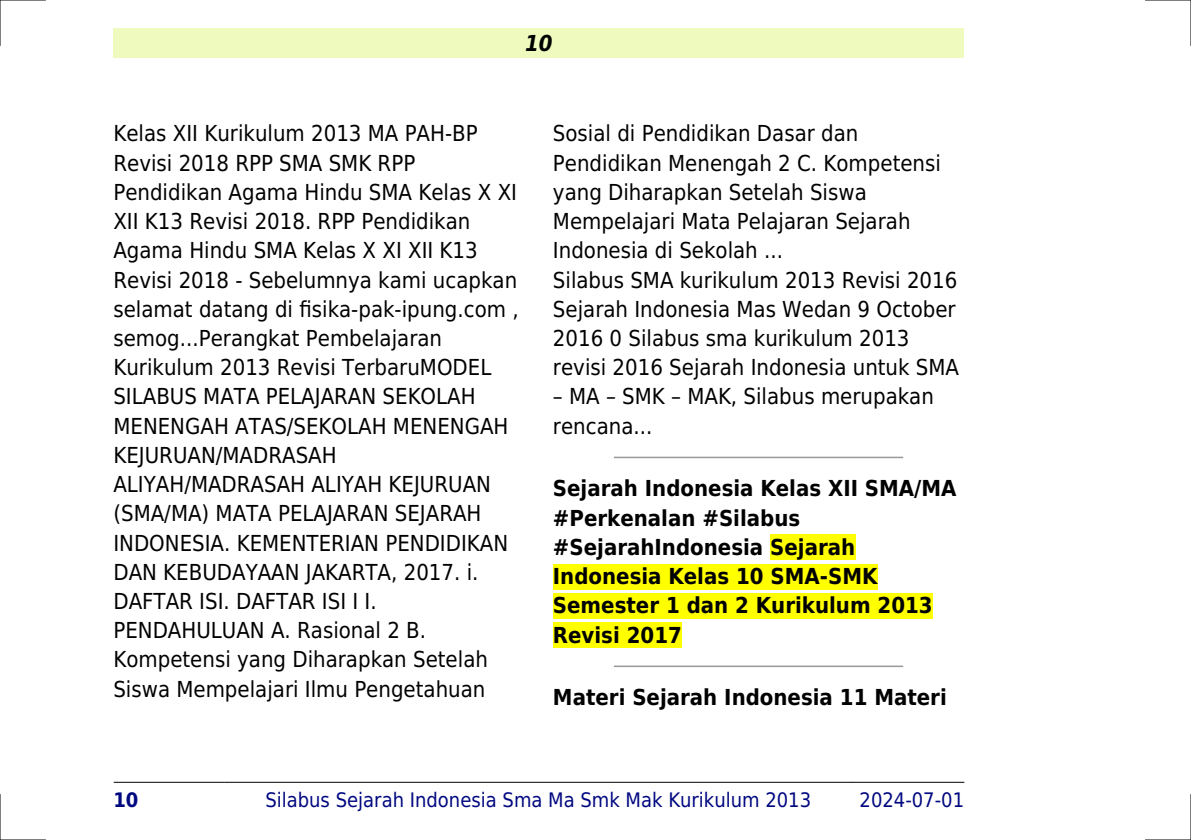
<style>
.page{position:relative;width:1191px;height:840px;background:#fff}
.page>*{position:absolute;margin:0;border:0;box-sizing:border-box;transform-origin:0 0}
.t1{font:22px/29.2px "DejaVu Sans Condensed";color:#000}
.t2{font:700 22px/29.2px "DejaVu Sans Condensed";color:#000}
.t3{font:italic 700 22px "DejaVu Sans Condensed";color:#000}
.t4{font:20px "DejaVu Sans Condensed";color:#000880}
.t5{font:700 20px "DejaVu Sans Condensed";color:#000880}
</style>
<div class="page">
<div style="left:113px;top:28px;width:851px;height:30px;background:#effbbe"></div>
<hr style="left:114px;top:781px;width:110px;height:1px;background:#000">
<hr style="left:225px;top:781px;width:627px;height:1px;background:#000">
<hr style="left:852px;top:781px;width:112px;height:1px;background:#000">
<hr style="left:614px;top:456px;width:288px;height:2px;background:#999">
<div style="left:770px;top:534px;width:85px;height:25px;background:#ff0"></div>
<div style="left:553px;top:563px;width:324px;height:26px;background:#ff0"></div>
<div style="left:553px;top:592px;width:379px;height:26px;background:#ff0"></div>
<div style="left:553px;top:621px;width:129px;height:26px;background:#ff0"></div>
<hr style="left:614px;top:665px;width:288px;height:1px;background:#999">
<hr style="left:0;top:0;width:45px;height:1px;background:#000">
<hr style="left:1145px;top:0;width:46px;height:1px;background:#000">
<hr style="left:0;top:839px;width:45px;height:1px;background:#000">
<hr style="left:1145px;top:839px;width:46px;height:1px;background:#000">
<hr style="left:0;top:0;width:1px;height:45px;background:#000">
<hr style="left:0;top:794px;width:1px;height:45px;background:#000">
<hr style="left:1190px;top:0;width:1px;height:45px;background:#000">
<hr style="left:1190px;top:794px;width:1px;height:45px;background:#000">
<p class="t3" style="left:525px;top:30px;width:29px">10</p>
<p class="t1" style="left:113px;top:119px;width:407px">Kelas XII Kurikulum 2013 MA PAH-BP Revisi 2018 RPP SMA SMK RPP Pendidikan Agama Hindu SMA Kelas X XI XII K13 Revisi 2018. RPP Pendidikan Agama Hindu SMA Kelas X XI XII K13<br>Revisi 2018 - Sebelumnya kami ucapkan selamat datang di fisika-pak-ipung.com , semog...Perangkat Pembelajaran Kurikulum 2013 Revisi TerbaruMODEL SILABUS MATA PELAJARAN SEKOLAH MENENGAH ATAS/SEKOLAH MENENGAH KEJURUAN/MADRASAH ALIYAH/MADRASAH ALIYAH KEJURUAN (SMA/MA) MATA PELAJARAN SEJARAH INDONESIA. KEMENTERIAN PENDIDIKAN DAN KEBUDAYAAN JAKARTA, 2017. i.<br>DAFTAR ISI. DAFTAR ISI I I.<br>PENDAHULUAN A. Rasional 2 B.<br>Kompetensi yang Diharapkan Setelah Siswa Mempelajari Ilmu Pengetahuan</p>
<p class="t1" style="left:553px;top:119px;width:307px">Sosial di Pendidikan Dasar dan</p>
<p class="t1" style="left:553px;top:148px;width:389px">Pendidikan Menengah 2 C. Kompetensi</p>
<p class="t1" style="left:553px;top:177px;width:315px">yang Diharapkan Setelah Siswa</p>
<p class="t1" style="left:553px;top:207px;width:359px">Mempelajari Mata Pelajaran Sejarah</p>
<p class="t1" style="left:553px;top:236px;width:231px">Indonesia di Sekolah ...</p>
<p class="t1" style="left:553px;top:265px;width:406px">Silabus SMA kurikulum 2013 Revisi 2016</p>
<p class="t1" style="left:553px;top:294px;width:404px">Sejarah Indonesia Mas Wedan 9 October</p>
<p class="t1" style="left:553px;top:323px;width:358px">2016 0 Silabus sma kurikulum 2013</p>
<p class="t1" style="left:553px;top:353px;width:408px">revisi 2016 Sejarah Indonesia untuk SMA</p>
<p class="t1" style="left:569px;top:382px;width:366px">MA SMK MAK, Silabus merupakan</p>
<p class="t1" style="left:553px;top:411px;width:101px">rencana...</p>
<p class="t2" style="left:553px;top:474px;width:405px">Sejarah Indonesia Kelas XII SMA/MA #Perkenalan #Silabus #SejarahIndonesia Sejarah<br>Indonesia Kelas 10 SMA-SMK<br>Semester 1 dan 2 Kurikulum 2013<br>Revisi 2017</p>
<p class="t2" style="left:553px;top:682px;width:395px">Materi Sejarah Indonesia 11 Materi</p>
<p class="t5" style="left:113px;top:787px;width:27px">10</p>
<p class="t4" style="left:265px;top:787px;width:547px">Silabus Sejarah Indonesia Sma Ma Smk Mak Kurikulum 2013</p>
<p class="t4" style="left:859px;top:787px;width:106px">2024-07-01</p>
</div>
